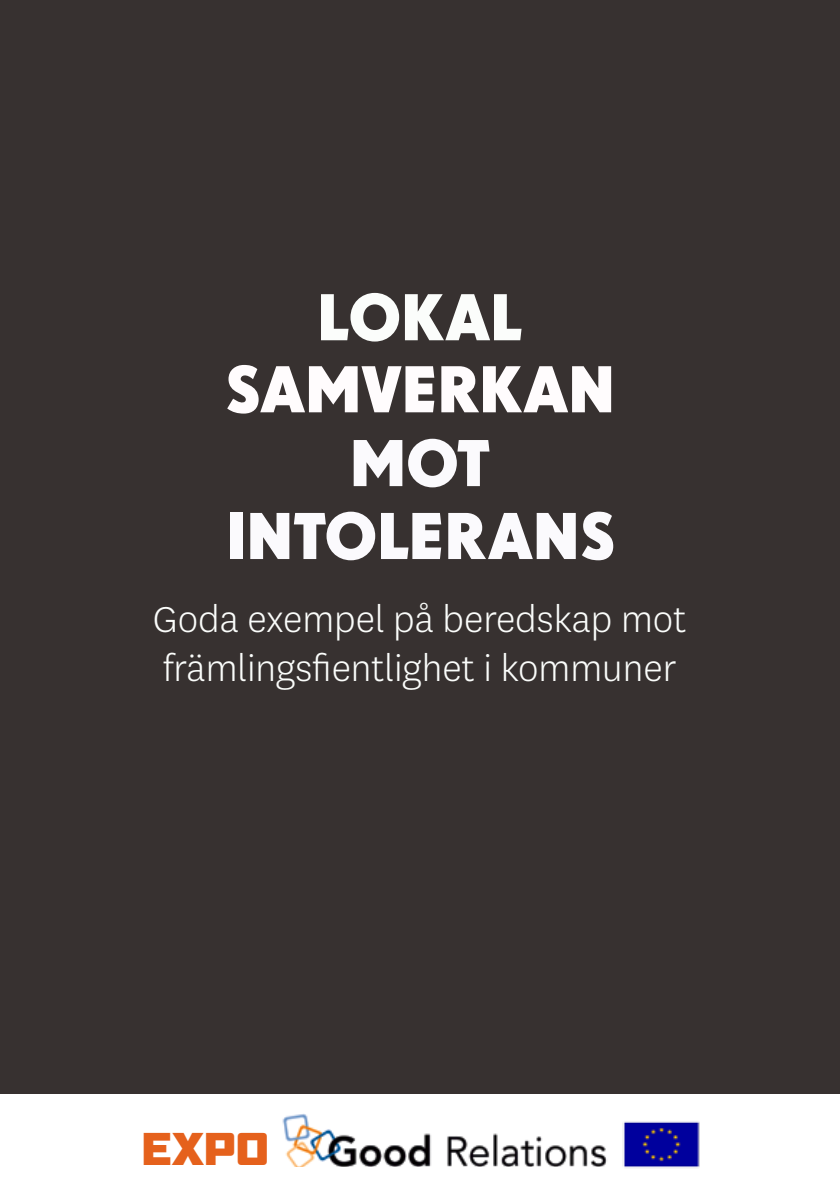
<style>
.page{position:relative;width:840px;height:1191px;background:#fff}
.page>*{position:absolute;margin:0;border:0;box-sizing:border-box;transform-origin:0 0}
.t1{font:64px "Super Grotesk A Bd LF";color:#fbfafd}
.t2{font:64px "Super Grotesk A Bd LF";color:#fffcfd}
.t3{font:64px "Super Grotesk A Bd LF";color:#fbfdfb}
.t4{font:300 42px/48.6px "National";color:#fbfdfb}
.t5{font:900 expanded 42px "Agency FB";color:#e5611c}
</style>
<div class="page">
<div style="left:0;top:0;width:839px;height:1093px;background:#373130"></div>
<img style="left:282px;top:1114px;width:325px;height:52px">
<img style="left:622px;top:1121px;width:78px;height:47px">
<h1 class="t3" style="left:317px;top:277px;width:206px">LOKAL</h1>
<h1 class="t2" style="left:225px;top:349px;width:391px">SAMVERKAN</h1>
<h1 class="t1" style="left:349px;top:423px;width:142px">MOT</h1>
<h1 class="t1" style="left:226px;top:496px;width:390px">INTOLERANS</h1>
<p class="t4" style="left:153px;top:593px;width:534px">Goda exempel på beredskap mot främlingsfientlighet i kommuner</p>
<p class="t5" style="left:142px;top:1124px;width:129px">EXPO</p>
</div>
